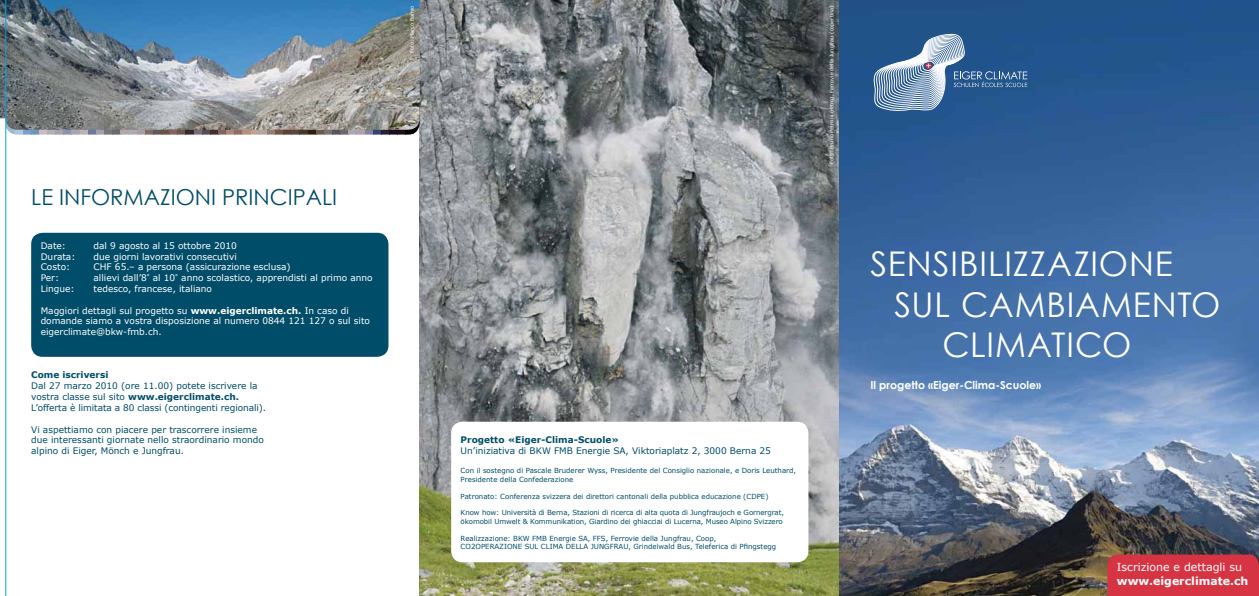
<style>
.page{position:relative;width:1259px;height:596px;background:#fff}
.page>*{position:absolute;margin:0;border:0;box-sizing:border-box;transform-origin:0 0}
.t1{font:34px "Century Gothic";letter-spacing:.025em;color:#fff}
.t2{font:22px "Century Gothic";color:#004d69}
.t3{font:700 11px "Century Gothic";color:#fff}
.t4{font:11px "Verdana";color:#fff}
.t5{font:700 11px "Verdana";color:#fff}
.t6{font:9px/10.8px "Verdana";color:#fff}
.t7{font:9px/10.8px "Verdana";color:#004d69}
.t8{font:700 9px "Verdana";color:#004d69}
.t9{font:7px/8.4px "Verdana";color:#004d69}
.t10{font:5px "Verdana";color:#fff}
.s1{font-weight:700}
</style>
<div class="page">
<img style="left:420px;top:0;width:419px;height:595px">
<div style="left:15px;top:97px;width:8px;height:37px;background:#acc6da"></div>
<div style="left:23px;top:97px;width:8px;height:37px;background:#7f9dcf"></div>
<div style="left:31px;top:97px;width:8px;height:37px;background:#6a96bd"></div>
<div style="left:39px;top:97px;width:8px;height:37px;background:#cdbbc2"></div>
<div style="left:47px;top:97px;width:9px;height:37px;background:#b2b0b7"></div>
<div style="left:56px;top:97px;width:8px;height:37px;background:#a7a0ad"></div>
<div style="left:64px;top:97px;width:8px;height:37px;background:#8893b1"></div>
<div style="left:72px;top:97px;width:8px;height:37px;background:#a9a6ad"></div>
<div style="left:80px;top:97px;width:8px;height:37px;background:#beb0b4"></div>
<div style="left:88px;top:97px;width:8px;height:37px;background:#6b7b9d"></div>
<div style="left:96px;top:97px;width:8px;height:37px;background:#a2a0ad"></div>
<div style="left:104px;top:97px;width:8px;height:37px;background:#787778"></div>
<div style="left:112px;top:97px;width:9px;height:37px;background:#66696f"></div>
<div style="left:121px;top:97px;width:8px;height:37px;background:#b5a5ab"></div>
<div style="left:129px;top:97px;width:8px;height:37px;background:#b2aab2"></div>
<div style="left:137px;top:97px;width:8px;height:37px;background:#aa9ba4"></div>
<div style="left:145px;top:97px;width:8px;height:37px;background:#7d6e64"></div>
<div style="left:153px;top:97px;width:8px;height:37px;background:#5e5857"></div>
<div style="left:161px;top:97px;width:8px;height:37px;background:#6c5242"></div>
<div style="left:169px;top:97px;width:9px;height:37px;background:#846261"></div>
<div style="left:178px;top:97px;width:8px;height:37px;background:#715549"></div>
<div style="left:186px;top:97px;width:8px;height:37px;background:#352a30"></div>
<div style="left:194px;top:97px;width:8px;height:37px;background:#7a687b"></div>
<div style="left:202px;top:97px;width:8px;height:37px;background:#574c53"></div>
<div style="left:210px;top:97px;width:8px;height:37px;background:#442e2c"></div>
<div style="left:218px;top:97px;width:8px;height:37px;background:#856260"></div>
<div style="left:226px;top:97px;width:9px;height:37px;background:#a7887b"></div>
<div style="left:235px;top:97px;width:8px;height:37px;background:#906c65"></div>
<div style="left:243px;top:97px;width:8px;height:37px;background:#b5907b"></div>
<div style="left:251px;top:97px;width:8px;height:37px;background:#bea395"></div>
<div style="left:259px;top:97px;width:8px;height:37px;background:#b4a49e"></div>
<div style="left:267px;top:97px;width:8px;height:37px;background:#927e72"></div>
<div style="left:275px;top:97px;width:8px;height:37px;background:#755645"></div>
<div style="left:283px;top:97px;width:9px;height:37px;background:#5e4038"></div>
<div style="left:292px;top:97px;width:8px;height:37px;background:#58473a"></div>
<div style="left:300px;top:97px;width:8px;height:37px;background:#453826"></div>
<div style="left:308px;top:97px;width:8px;height:37px;background:#301e0b"></div>
<div style="left:316px;top:97px;width:8px;height:37px;background:#695b4f"></div>
<div style="left:324px;top:97px;width:8px;height:37px;background:#7c7172"></div>
<div style="left:332px;top:97px;width:8px;height:37px;background:#55565a"></div>
<div style="left:340px;top:97px;width:9px;height:37px;background:#68686e"></div>
<div style="left:349px;top:97px;width:8px;height:37px;background:#aca5b4"></div>
<div style="left:357px;top:97px;width:8px;height:37px;background:#aca0aa"></div>
<div style="left:365px;top:97px;width:8px;height:37px;background:#808499"></div>
<div style="left:373px;top:97px;width:8px;height:37px;background:#35416e"></div>
<div style="left:381px;top:97px;width:8px;height:37px;background:#272238"></div>
<div style="left:389px;top:97px;width:8px;height:37px;background:#1d0c19"></div>
<div style="left:397px;top:97px;width:9px;height:37px;background:#1d0c19"></div>
<div style="left:406px;top:97px;width:8px;height:37px;background:#000"></div>
<svg style="left:414px;top:130px;width:6px;height:4px"></svg>
<img style="left:0;top:0;width:420px;height:130px">
<img style="left:839px;top:0;width:420px;height:595px">
<svg style="left:871px;top:32px;width:156px;height:80px;background:#537aa5"></svg>
<div style="left:1107px;top:554px;width:152px;height:41px;background:#d73443"></div>
<div style="left:31px;top:232px;width:357px;height:124px;background:#004d69;border-radius:11px"></div>
<div style="left:451px;top:421px;width:357px;height:141px;background:#fff;border-radius:11px"></div>
<div style="left:9px;top:0;width:12px;height:595px;background:#000;opacity:.15"></div>
<hr style="left:6px;top:0;width:1px;height:595px;background:#00a2e6">
<p class="t10" style="left:409px;top:53px;width:49px;rotate:-90deg">Foto: Marco Bomio</p>
<h2 class="t2" style="left:31px;top:182px;width:307px">LE INFORMAZIONI PRINCIPALI</h2>
<p class="t6" style="left:41px;top:240px;width:27px">Date:</p>
<p class="t6" style="left:94px;top:240px;width:145px">dal 9 agosto al 15 ottobre 2010</p>
<p class="t6" style="left:41px;top:251px;width:36px">Durata:</p>
<p class="t6" style="left:94px;top:251px;width:145px">due giorni lavorativi consecutivi</p>
<p class="t6" style="left:41px;top:261px;width:31px">Costo:</p>
<p class="t6" style="left:94px;top:261px;width:199px">CHF 65.– a persona (assicurazione esclusa)</p>
<p class="t6" style="left:41px;top:272px;width:20px">Per:</p>
<p class="t6" style="left:94px;top:272px;width:281px">allievi dall’8<sup>°</sup> al 10<sup>°</sup> anno scolastico, apprendisti al primo anno</p>
<p class="t6" style="left:41px;top:283px;width:35px">Lingue:</p>
<p class="t6" style="left:94px;top:283px;width:120px">tedesco, francese, italiano</p>
<p class="t6" style="left:41px;top:305px;width:331px">Maggiori dettagli sul progetto su <span class="s1">www.eigerclimate.ch.</span> In caso di domande siamo a vostra disposizione al numero 0844 121 127 o sul sito eigerclimate@bkw-fmb.ch.</p>
<p class="t8" style="left:31px;top:369px;width:79px">Come iscriversi</p>
<p class="t7" style="left:31px;top:380px;width:236px">Dal 27 marzo 2010 (ore 11.00) potete iscrivere la vostra classe sul sito <span class="s1">www.eigerclimate.ch.<br></span>L’offerta è limitata a 80 classi (contingenti regionali).</p>
<p class="t7" style="left:31px;top:423px;width:234px">Vi aspettiamo con piacere per trascorrere insieme due interessanti giornate nello straordinario mondo alpino di Eiger, Mönch e Jungfrau.</p>
<p class="t10" style="left:828px;top:164px;width:160px;rotate:-90deg">Foto: Bruno Petroni (retro), Ferrovie della Jungfrau (copertina)</p>
<p class="t8" style="left:461px;top:434px;width:160px">Progetto «Eiger-Clima-Scuole»</p>
<p class="t7" style="left:461px;top:445px;width:312px">Un’iniziativa di BKW FMB Energie SA, Viktoriaplatz 2, 3000 Berna 25</p>
<p class="t9" style="left:461px;top:466px;width:337px">Con il sostegno di Pascale Bruderer Wyss, Presidente del Consiglio nazionale, e Doris Leuthard,<br>Presidente della Confederazione</p>
<p class="t9" style="left:461px;top:491px;width:309px">Patronato: Conferenza svizzera dei direttori cantonali della pubblica educazione (CDPE)</p>
<p class="t9" style="left:461px;top:508px;width:325px">Know how: Università di Berna, Stazioni di ricerca di alta quota di Jungfraujoch e Gornergrat, ökomobil Umwelt &amp; Kommunikation, Giardino dei ghiacciai di Lucerna, Museo Alpino Svizzero</p>
<p class="t9" style="left:461px;top:533px;width:317px">Realizzazione: BKW FMB Energie SA, FFS, Ferrovie della Jungfrau, Coop,<br>CO2OPERAZIONE SUL CLIMA DELLA JUNGFRAU, Grindelwald Bus, Teleferica di Pfingstegg</p>
<h1 class="t1" style="left:870px;top:239px;width:304px">SENSIBILIZZAZIONE</h1>
<h1 class="t1" style="left:870px;top:280px;width:351px">SUL CAMBIAMENTO</h1>
<h1 class="t1" style="left:942px;top:321px;width:190px">CLIMATICO</h1>
<h3 class="t3" style="left:870px;top:376px;width:172px">Il progetto «Eiger-Clima-Scuole»</h3>
<h3 class="t4" style="left:1117px;top:560px;width:127px">Iscrizione e dettagli su</h3>
<h3 class="t5" style="left:1117px;top:573px;width:133px">www.eigerclimate.ch</h3>
</div>
